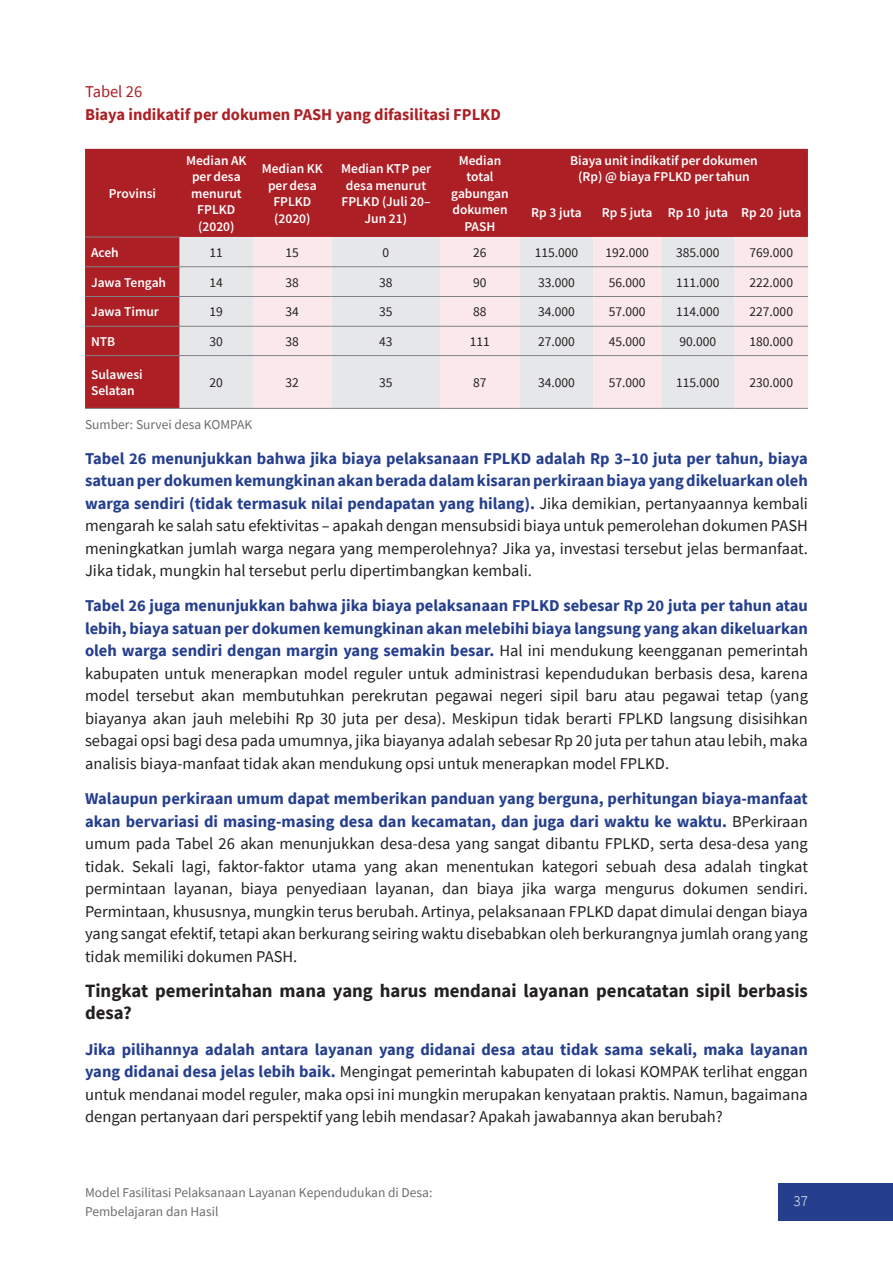
<style>
.page{position:relative;width:893px;height:1263px;background:#fff}
.page>*{position:absolute;margin:0;border:0;box-sizing:border-box;transform-origin:0 0}
.t1{font:700 18.75px/22.5px "Source Sans Pro";color:#231f20}
.t2{font:16.5px/22.5px "Source Sans Pro";color:#231f20;text-align:justify}
.t3{font:700 16.5px "Source Sans Pro";color:#ac1f25}
.t4{font:16.5px "Source Sans Pro";color:#ac1f25}
.t5{font:300 15px "Source Sans Pro";color:#fff}
.t6{font:13.5px/16.5px "Source Sans Variable";color:#fff;text-align:center}
.t7{font:13.5px "Source Sans Pro";color:#231f20}
.t8{font:13.5px/19.5px "Source Sans Pro";color:#6c6d70}
.s1{font-weight:700;color:#253f8e}
</style>
<div class="page">
<div style="left:778px;top:1183px;width:115px;height:38px;background:#253f8e"></div>
<div style="left:85px;top:149px;width:723px;height:259px;background:#ac1f25"></div>
<div style="left:180px;top:237px;width:73px;height:171px;background:#e6e7e9"></div>
<svg style="left:253px;top:237px;width:555px;height:171px;background:#f0e7e9"></svg>
<hr style="left:85px;top:237px;width:95px;height:1px;background:#808285">
<hr style="left:85px;top:266px;width:95px;height:1px;background:#808285">
<hr style="left:180px;top:266px;width:73px;height:1px;background:#808285">
<hr style="left:253px;top:266px;width:79px;height:1px;background:#808285">
<hr style="left:332px;top:266px;width:108px;height:1px;background:#808285">
<hr style="left:440px;top:266px;width:80px;height:1px;background:#808285">
<hr style="left:520px;top:266px;width:73px;height:1px;background:#808285">
<hr style="left:593px;top:266px;width:68px;height:1px;background:#808285">
<hr style="left:661px;top:266px;width:74px;height:1px;background:#808285">
<hr style="left:735px;top:266px;width:73px;height:1px;background:#808285">
<hr style="left:85px;top:296px;width:95px;height:1px;background:#808285">
<hr style="left:180px;top:296px;width:73px;height:1px;background:#808285">
<hr style="left:253px;top:296px;width:79px;height:1px;background:#808285">
<hr style="left:332px;top:296px;width:108px;height:1px;background:#808285">
<hr style="left:440px;top:296px;width:80px;height:1px;background:#808285">
<hr style="left:520px;top:296px;width:73px;height:1px;background:#808285">
<hr style="left:593px;top:296px;width:68px;height:1px;background:#808285">
<hr style="left:661px;top:296px;width:74px;height:1px;background:#808285">
<hr style="left:735px;top:296px;width:73px;height:1px;background:#808285">
<hr style="left:85px;top:326px;width:95px;height:1px;background:#808285">
<hr style="left:180px;top:326px;width:73px;height:1px;background:#808285">
<hr style="left:253px;top:326px;width:79px;height:1px;background:#808285">
<hr style="left:332px;top:326px;width:108px;height:1px;background:#808285">
<hr style="left:440px;top:326px;width:80px;height:1px;background:#808285">
<hr style="left:520px;top:326px;width:73px;height:1px;background:#808285">
<hr style="left:593px;top:326px;width:68px;height:1px;background:#808285">
<hr style="left:661px;top:326px;width:74px;height:1px;background:#808285">
<hr style="left:735px;top:326px;width:73px;height:1px;background:#808285">
<hr style="left:85px;top:355px;width:95px;height:1px;background:#808285">
<hr style="left:180px;top:355px;width:73px;height:1px;background:#808285">
<hr style="left:253px;top:355px;width:79px;height:1px;background:#808285">
<hr style="left:332px;top:355px;width:108px;height:1px;background:#808285">
<hr style="left:440px;top:355px;width:80px;height:1px;background:#808285">
<hr style="left:520px;top:355px;width:73px;height:1px;background:#808285">
<hr style="left:593px;top:355px;width:68px;height:1px;background:#808285">
<hr style="left:661px;top:355px;width:74px;height:1px;background:#808285">
<hr style="left:735px;top:355px;width:73px;height:1px;background:#808285">
<hr style="left:85px;top:408px;width:95px;height:1px;background:#808285">
<hr style="left:180px;top:408px;width:73px;height:1px;background:#808285">
<hr style="left:253px;top:408px;width:79px;height:1px;background:#808285">
<hr style="left:332px;top:408px;width:108px;height:1px;background:#808285">
<hr style="left:440px;top:408px;width:80px;height:1px;background:#808285">
<hr style="left:520px;top:408px;width:73px;height:1px;background:#808285">
<hr style="left:593px;top:408px;width:68px;height:1px;background:#808285">
<hr style="left:661px;top:408px;width:74px;height:1px;background:#808285">
<hr style="left:735px;top:408px;width:73px;height:1px;background:#808285">
<p class="t4" style="left:85px;top:81px;width:59px">Tabel 26</p>
<p class="t3" style="left:85px;top:103px;width:417px">Biaya indikatif per dokumen PASH yang difasilitasi FPLKD</p>
<p class="t6" style="left:109px;top:185px;width:49px">Provinsi</p>
<p class="t6" style="left:186px;top:152px;width:62px">Median AK per desa menurut<br>FPLKD (2020)</p>
<p class="t6" style="left:262px;top:161px;width:63px">Median KK per desa<br>FPLKD (2020)</p>
<p class="t6" style="left:341px;top:161px;width:92px">Median KTP per desa menurut<br>FPLKD (Juli 20–<br>Jun 21)</p>
<p class="t6" style="left:451px;top:152px;width:59px">Median total gabungan dokumen<br>PASH</p>
<p class="t6" style="left:570px;top:152px;width:189px">Biaya unit indikatif per dokumen (Rp) @ biaya FPLKD per tahun</p>
<p class="t6" style="left:531px;top:205px;width:52px">Rp 3 juta</p>
<p class="t6" style="left:602px;top:205px;width:201px">Rp 5 juta Rp 10 juta Rp 20 juta</p>
<p class="t6" style="left:91px;top:244px;width:29px">Aceh</p>
<p class="t7" style="left:210px;top:244px;width:15px">11</p>
<p class="t7" style="left:286px;top:244px;width:15px">15</p>
<p class="t7" style="left:382px;top:244px;width:8px">0</p>
<p class="t7" style="left:473px;top:244px;width:15px">26</p>
<p class="t7" style="left:535px;top:244px;width:45px">115.000</p>
<p class="t7" style="left:605px;top:244px;width:45px">192.000</p>
<p class="t7" style="left:676px;top:244px;width:45px">385.000</p>
<p class="t7" style="left:749px;top:244px;width:45px">769.000</p>
<p class="t6" style="left:91px;top:274px;width:77px">Jawa Tengah</p>
<p class="t7" style="left:210px;top:274px;width:15px">14</p>
<p class="t7" style="left:286px;top:274px;width:15px">38</p>
<p class="t7" style="left:379px;top:274px;width:15px">38</p>
<p class="t7" style="left:473px;top:274px;width:15px">90</p>
<p class="t7" style="left:538px;top:274px;width:38px">33.000</p>
<p class="t7" style="left:609px;top:274px;width:38px">56.000</p>
<p class="t7" style="left:676px;top:274px;width:45px">111.000</p>
<p class="t7" style="left:749px;top:274px;width:45px">222.000</p>
<p class="t6" style="left:91px;top:304px;width:69px">Jawa Timur</p>
<p class="t7" style="left:210px;top:303px;width:15px">19</p>
<p class="t7" style="left:286px;top:303px;width:15px">34</p>
<p class="t7" style="left:379px;top:303px;width:15px">35</p>
<p class="t7" style="left:473px;top:303px;width:15px">88</p>
<p class="t7" style="left:538px;top:303px;width:38px">34.000</p>
<p class="t7" style="left:609px;top:303px;width:38px">57.000</p>
<p class="t7" style="left:676px;top:303px;width:45px">114.000</p>
<p class="t7" style="left:749px;top:303px;width:45px">227.000</p>
<p class="t6" style="left:91px;top:333px;width:26px">NTB</p>
<p class="t7" style="left:210px;top:333px;width:15px">30</p>
<p class="t7" style="left:286px;top:333px;width:15px">38</p>
<p class="t7" style="left:379px;top:333px;width:15px">43</p>
<p class="t7" style="left:470px;top:333px;width:22px">111</p>
<p class="t7" style="left:538px;top:333px;width:38px">27.000</p>
<p class="t7" style="left:609px;top:333px;width:38px">45.000</p>
<p class="t7" style="left:679px;top:333px;width:38px">90.000</p>
<p class="t7" style="left:749px;top:333px;width:45px">180.000</p>
<p class="t6" style="left:91px;top:366px;width:53px;text-align:left">Sulawesi<br>Selatan</p>
<p class="t7" style="left:210px;top:374px;width:15px">20</p>
<p class="t7" style="left:286px;top:374px;width:15px">32</p>
<p class="t7" style="left:379px;top:374px;width:15px">35</p>
<p class="t7" style="left:473px;top:374px;width:15px">87</p>
<p class="t7" style="left:538px;top:374px;width:38px">34.000</p>
<p class="t7" style="left:609px;top:374px;width:38px">57.000</p>
<p class="t7" style="left:676px;top:374px;width:45px">115.000</p>
<p class="t7" style="left:749px;top:374px;width:45px">230.000</p>
<p class="t8" style="left:85px;top:415px;width:169px">Sumber: Survei desa KOMPAK</p>
<p class="t2" style="left:85px;top:447px;width:724px"><span class="s1">Tabel 26 menunjukkan bahwa jika biaya pelaksanaan FPLKD adalah Rp 3–10 juta per tahun, biaya satuan per dokumen kemungkinan akan berada dalam kisaran perkiraan biaya yang dikeluarkan oleh warga sendiri (tidak termasuk nilai pendapatan yang hilang).</span> Jika demikian, pertanyaannya kembali mengarah ke salah satu efektivitas – apakah dengan mensubsidi biaya untuk pemerolehan dokumen PASH meningkatkan jumlah warga negara yang memperolehnya? Jika ya, investasi tersebut jelas bermanfaat.<br>Jika tidak, mungkin hal tersebut perlu dipertimbangkan kembali.</p>
<p class="t2" style="left:85px;top:594px;width:724px"><span class="s1">Tabel 26 juga menunjukkan bahwa jika biaya pelaksanaan FPLKD sebesar Rp 20 juta per tahun atau lebih, biaya satuan per dokumen kemungkinan akan melebihi biaya langsung yang akan dikeluarkan oleh warga sendiri dengan margin yang semakin besar.</span> Hal ini mendukung keengganan pemerintah kabupaten untuk menerapkan model reguler untuk administrasi kependudukan berbasis desa, karena model tersebut akan membutuhkan perekrutan pegawai negeri sipil baru atau pegawai tetap (yang biayanya akan jauh melebihi Rp 30 juta per desa). Meskipun tidak berarti FPLKD langsung disisihkan sebagai opsi bagi desa pada umumnya, jika biayanya adalah sebesar Rp 20 juta per tahun atau lebih, maka analisis biaya-manfaat tidak akan mendukung opsi untuk menerapkan model FPLKD.</p>
<p class="t2" style="left:85px;top:787px;width:724px"><span class="s1">Walaupun perkiraan umum dapat memberikan panduan yang berguna, perhitungan biaya-manfaat akan bervariasi di masing-masing desa dan kecamatan, dan juga dari waktu ke waktu.</span> BPerkiraan umum pada Tabel 26 akan menunjukkan desa-desa yang sangat dibantu FPLKD, serta desa-desa yang tidak. Sekali lagi, faktor-faktor utama yang akan menentukan kategori sebuah desa adalah tingkat permintaan layanan, biaya penyediaan layanan, dan biaya jika warga mengurus dokumen sendiri.<br>Permintaan, khususnya, mungkin terus berubah. Artinya, pelaksanaan FPLKD dapat dimulai dengan biaya yang sangat efektif, tetapi akan berkurang seiring waktu disebabkan oleh berkurangnya jumlah orang yang tidak memiliki dokumen PASH.</p>
<p class="t1" style="left:85px;top:979px;width:724px">Tingkat pemerintahan mana yang harus mendanai layanan pencatatan sipil berbasis desa?</p>
<p class="t2" style="left:85px;top:1038px;width:724px"><span class="s1">Jika pilihannya adalah antara layanan yang didanai desa atau tidak sama sekali, maka layanan yang didanai desa jelas lebih baik.</span> Mengingat pemerintah kabupaten di lokasi KOMPAK terlihat enggan untuk mendanai model reguler, maka opsi ini mungkin merupakan kenyataan praktis. Namun, bagaimana dengan pertanyaan dari perspektif yang lebih mendasar? Apakah jawabannya akan berubah?</p>
<p class="t8" style="left:85px;top:1182px;width:349px">Model Fasilitasi Pelaksanaan Layanan Kependudukan di Desa:<br>Pembelajaran dan Hasil</p>
<p class="t5" style="left:794px;top:1192px;width:16px">37</p>
</div>
